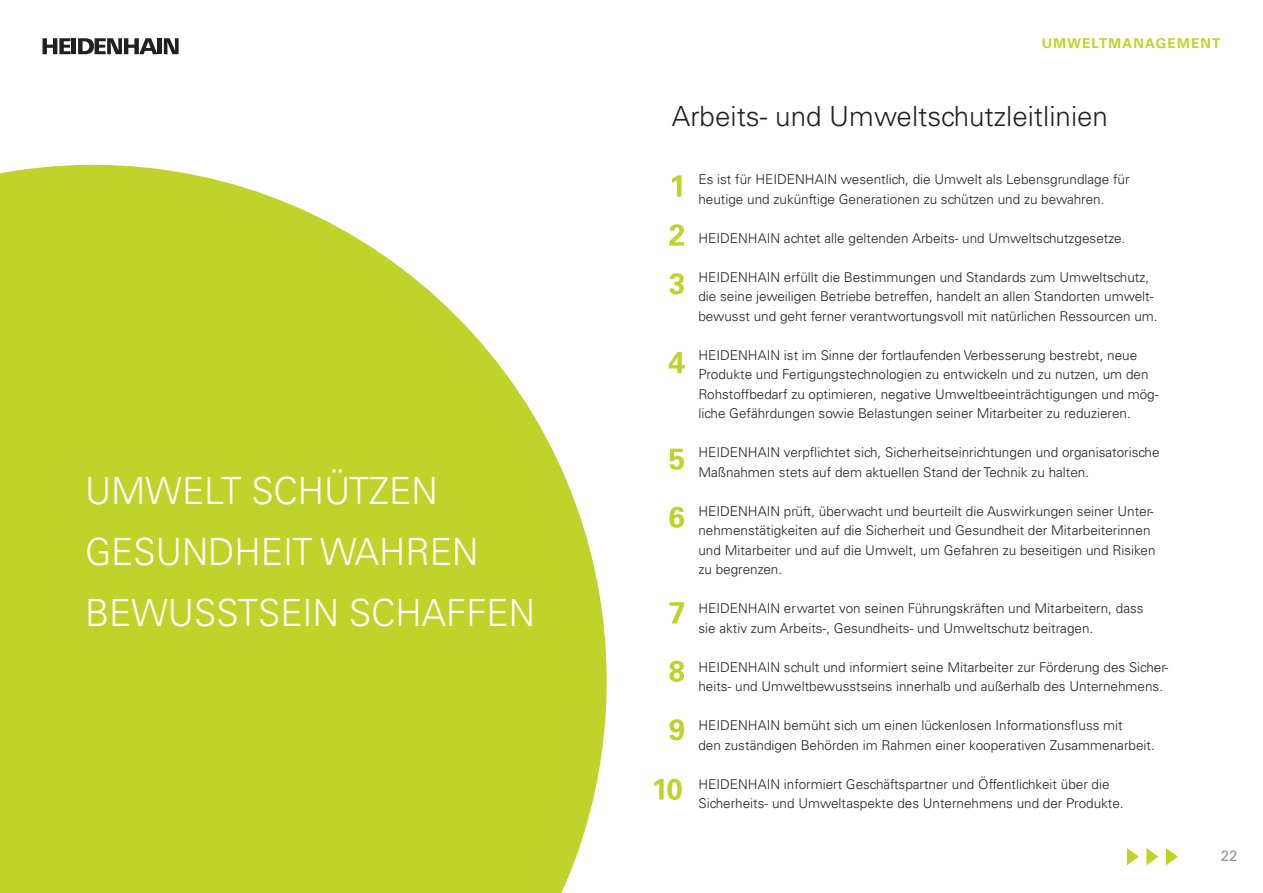
<style>
.page{position:relative;width:1263px;height:893px;background:#fff}
.page>*{position:absolute;margin:0;border:0;box-sizing:border-box;transform-origin:0 0}
.Headline{font:300 37.5px "Univers LT Std";color:#fff}
.Einleitung_18_24{font:300 27.75px "Univers LT Std";color:#231f20}
.t1{font:15px "Univers LT Std";color:#939598}
.Fließtext_9_13{font:300 13.5px/19.5px "Univers LT Std";color:#231f20}
.Kapitelname{font:700 13.5px "Univers LT Std";letter-spacing:.09em;color:#c0d32b}
</style>
<div class="page">
<svg style="left:0;top:165px;width:607px;height:728px;background:#c8d947"></svg>
<svg style="left:1127px;top:848px;width:12px;height:17px"></svg>
<svg style="left:1146px;top:848px;width:12px;height:17px"></svg>
<svg style="left:1166px;top:848px;width:12px;height:17px"></svg>
<svg style="left:672px;top:175px;width:9px;height:22px"></svg>
<svg style="left:669px;top:224px;width:15px;height:22px"></svg>
<svg style="left:670px;top:273px;width:14px;height:21px"></svg>
<svg style="left:669px;top:352px;width:16px;height:21px"></svg>
<svg style="left:669px;top:449px;width:15px;height:21px"></svg>
<svg style="left:669px;top:507px;width:15px;height:21px"></svg>
<svg style="left:669px;top:602px;width:15px;height:21px"></svg>
<svg style="left:669px;top:661px;width:15px;height:21px"></svg>
<svg style="left:669px;top:719px;width:15px;height:21px"></svg>
<svg style="left:654px;top:779px;width:28px;height:21px"></svg>
<svg style="left:43px;top:38px;width:27px;height:16px"></svg>
<hr style="left:72px;top:38px;width:4px;height:16px;background:#231f20">
<svg style="left:78px;top:38px;width:79px;height:16px"></svg>
<hr style="left:158px;top:38px;width:4px;height:16px;background:#231f20">
<svg style="left:164px;top:38px;width:15px;height:16px"></svg>
<p class="Headline" style="left:85px;top:468px;width:354px">UMWELT SCHÜTZEN</p>
<p class="Headline" style="left:85px;top:529px;width:395px">GESUNDHEIT WAHREN</p>
<p class="Headline" style="left:85px;top:590px;width:451px">BEWUSSTSEIN SCHAFFEN</p>
<p class="Kapitelname" style="left:1042px;top:35px;width:180px">UMWELTMANAGEMENT</p>
<p class="Einleitung_18_24" style="left:672px;top:99px;width:438px">Arbeits- und Umweltschutzleitlinien</p>
<p class="Fließtext_9_13" style="left:698px;top:170px;width:432px">Es ist für HEIDENHAIN wesentlich, die Umwelt als Lebensgrundlage für heutige und zukünftige Generationen zu schützen und zu bewahren.</p>
<p class="Fließtext_9_13" style="left:698px;top:228px;width:428px">HEIDENHAIN achtet alle geltenden Arbeits- und Umweltschutzgesetze.</p>
<p class="Fließtext_9_13" style="left:698px;top:267px;width:461px">HEIDENHAIN erfüllt die Bestimmungen und Standards zum Umweltschutz, die seine jeweiligen Betriebe betreffen, handelt an allen Standorten umwelt&shy;bewusst und geht ferner verantwortungsvoll mit natürlichen Ressourcen um.</p>
<p class="Fließtext_9_13" style="left:698px;top:345px;width:462px">HEIDENHAIN ist im Sinne der fortlaufenden Verbesserung bestrebt, neue Produkte und Fertigungstechnologien zu entwickeln und zu nutzen, um den Rohstoffbedarf zu optimieren, negative Umweltbeeinträchtigungen und mög&shy;liche Gefährdungen sowie Belastungen seiner Mitarbeiter zu reduzieren.</p>
<p class="Fließtext_9_13" style="left:698px;top:443px;width:463px">HEIDENHAIN verpflichtet sich, Sicherheitseinrichtungen und organisatorische<br>Maßnahmen stets auf dem aktuellen Stand der Technik zu halten.</p>
<p class="Fließtext_9_13" style="left:698px;top:501px;width:459px">HEIDENHAIN prüft, überwacht und beurteilt die Auswirkungen seiner Unter&shy;nehmenstätigkeiten auf die Sicherheit und Gesundheit der Mitarbeiterinnen und Mitarbeiter und auf die Umwelt, um Gefahren zu beseitigen und Risiken zu begrenzen.</p>
<p class="Fließtext_9_13" style="left:698px;top:599px;width:447px">HEIDENHAIN erwartet von seinen Führungskräften und Mitarbeitern, dass sie aktiv zum Arbeits-, Gesundheits- und Umweltschutz beitragen.</p>
<p class="Fließtext_9_13" style="left:698px;top:657px;width:471px">HEIDENHAIN schult und informiert seine Mitarbeiter zur Förderung des Sicher&shy;heits- und Umweltbewusstseins innerhalb und außerhalb des Unternehmens.</p>
<p class="Fließtext_9_13" style="left:698px;top:716px;width:458px">HEIDENHAIN bemüht sich um einen lückenlosen Informationsfluss mit<br>den zuständigen Behörden im Rahmen einer kooperativen Zusammenarbeit.</p>
<p class="Fließtext_9_13" style="left:698px;top:774px;width:427px">HEIDENHAIN informiert Geschäftspartner und Öffentlichkeit über die<br>Sicherheits- und Umweltaspekte des Unternehmens und der Produkte.</p>
<p class="t1" style="left:1221px;top:847px;width:18px">22</p>
</div>
